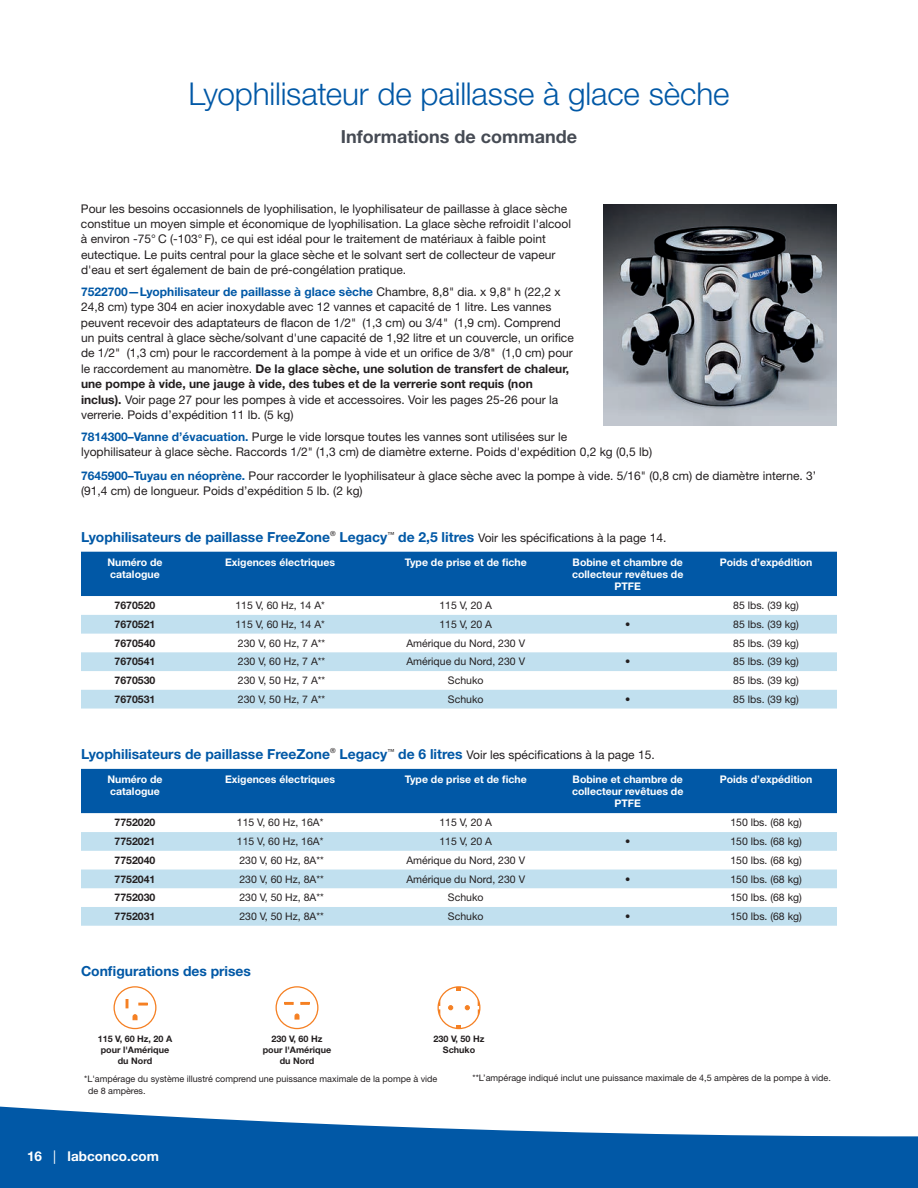
<style>
.page{position:relative;width:918px;height:1188px;background:#fff}
.page>*{position:absolute;margin:0;border:0;box-sizing:border-box;transform-origin:0 0}
.t1{font:300 31.5px "Helvetica Neue LT Std";letter-spacing:-.005em;color:#0158a6}
.t2{font:700 18px "Helvetica Neue LT Std";color:#464b54}
.t3{font:700 13.8px "Helvetica Neue LT Std";color:#0158a6}
.t4{font:700 13.5px "Helvetica Neue LT Std";color:#fff}
.t5{font:12px/15.3px "Helvetica Neue LT Std";color:#231f20}
.t6{font:10.5px "Helvetica Neue LT Std";color:#231f20}
.t7{font:700 10.5px/12px "Helvetica Neue LT Std";color:#fff}
.t8{font:700 10.5px "Helvetica Neue LT Std";color:#231f20}
.t9{font:9px/11.2px "Helvetica Neue LT Std";color:#231f20}
.t10{font:700 9px/10.8px "Helvetica Neue LT Std";color:#231f20;text-align:center}
.s1{font-weight:700;color:#0158a6}
.s2{font-weight:700}
.s3{font-weight:400;font-size:12px;color:#231f20}
.s4{color:#fff}
.s5{font-weight:400}
</style>
<div class="page">
<img style="left:603px;top:204px;width:234px;height:222px">
<div style="left:81px;top:552px;width:756px;height:44px;background:#0158a6"></div>
<svg style="left:81px;top:615px;width:756px;height:94px;fill:#c1e0ef"></svg>
<div style="left:81px;top:769px;width:756px;height:44px;background:#0158a6"></div>
<svg style="left:81px;top:813px;width:756px;height:1px"></svg>
<svg style="left:81px;top:832px;width:756px;height:94px;fill:#c1e0ef"></svg>
<div style="left:114px;top:986px;width:42px;height:43px;border:1px solid #f58023;border-radius:50%"></div>
<svg style="left:126px;top:999px;width:2px;height:9px"></svg>
<svg style="left:133px;top:1014px;width:4px;height:6px"></svg>
<svg style="left:139px;top:1003px;width:8px;height:2px"></svg>
<svg style="left:437px;top:986px;width:44px;height:44px"></svg>
<svg style="left:295px;top:1014px;width:4px;height:5px"></svg>
<div style="left:276px;top:986px;width:42px;height:43px;border:1px solid #f58023;border-radius:50%"></div>
<svg style="left:301px;top:1002px;width:8px;height:3px"></svg>
<svg style="left:285px;top:1002px;width:8px;height:3px"></svg>
<svg style="left:0;top:1106px;width:918px;height:82px;fill:#0158a6"></svg>
<h1 class="t1" style="left:188px;top:75px;width:543px">Lyophilisateur de paillasse à glace sèche</h1>
<h2 class="t2" style="left:341px;top:126px;width:238px">Informations de commande</h2>
<p class="t5" style="left:81px;top:200px;width:492px">Pour les besoins occasionnels de lyophilisation, le lyophilisateur de paillasse à glace sèche constitue un moyen simple et économique de lyophilisation. La glace sèche refroidit l'alcool à environ -75° C (-103° F), ce qui est idéal pour le traitement de matériaux à faible point eutectique. Le puits central pour la glace sèche et le solvant sert de collecteur de vapeur d'eau et sert également de bain de pré-congélation pratique.</p>
<p class="t5" style="left:81px;top:284px;width:494px"><span class="s1">7522700—Lyophilisateur de paillasse à glace sèche</span> Chambre, 8,8" dia. x 9,8" h (22,2 x 24,8 cm) type 304 en acier inoxydable avec 12 vannes et capacité de 1 litre. Les vannes peuvent recevoir des adaptateurs de flacon de 1/2" (1,3 cm) ou 3/4" (1,9 cm). Comprend un puits central à glace sèche/solvant d'une capacité de 1,92 litre et un couvercle, un orifice de 1/2" (1,3 cm) pour le raccordement à la pompe à vide et un orifice de 3/8" (1,0 cm) pour le raccordement au manomètre. <span class="s2">De la glace sèche, une solution de transfert de chaleur, une pompe à vide, une jauge à vide, des tubes et de la verrerie sont requis (non inclus).</span> Voir page 27 pour les pompes à vide et accessoires. Voir les pages 25-26 pour la verrerie. Poids d’expédition 11 lb. (5 kg)</p>
<p class="t5" style="left:81px;top:429px;width:573px"><span class="s1">7814300–Vanne d’évacuation.</span> Purge le vide lorsque toutes les vannes sont utilisées sur le<br>lyophilisateur à glace sèche. Raccords 1/2" (1,3 cm) de diamètre externe. Poids d'expédition 0,2 kg (0,5 lb)</p>
<p class="t5" style="left:81px;top:468px;width:737px"><span class="s1">7645900–Tuyau en néoprène.</span> Pour raccorder le lyophilisateur à glace sèche avec la pompe à vide. 5/16" (0,8 cm) de diamètre interne. 3’ (91,4 cm) de longueur. Poids d’expédition 5 lb. (2 kg)</p>
<p class="t3" style="left:81px;top:528px;width:587px">Lyophilisateurs de paillasse FreeZone<sup>®</sup> Legacy<sup>™</sup> de 2,5 litres <span class="s3">Voir les spécifications à la page 14.</span></p>
<p class="t7" style="left:107px;top:556px;width:57px">Numéro de catalogue</p>
<p class="t7" style="left:225px;top:556px;width:112px">Exigences électriques</p>
<p class="t7" style="left:405px;top:556px;width:124px">Type de prise et de fiche</p>
<p class="t7" style="left:572px;top:556px;width:113px;text-align:center">Bobine et chambre de collecteur revêtues de<br>PTFE</p>
<p class="t7" style="left:720px;top:556px;width:94px">Poids d’expédition</p>
<p class="t8" style="left:115px;top:599px;width:42px">7670520</p>
<p class="t6" style="left:235px;top:599px;width:91px">115 V, 60 Hz, 14 A*</p>
<p class="t6" style="left:439px;top:599px;width:54px">115 V, 20 A</p>
<p class="t6" style="left:733px;top:599px;width:67px">85 lbs. (39 kg)</p>
<p class="t8" style="left:115px;top:618px;width:42px">7670521</p>
<p class="t6" style="left:235px;top:618px;width:91px">115 V, 60 Hz, 14 A*</p>
<p class="t6" style="left:439px;top:618px;width:54px">115 V, 20 A</p>
<p class="t6" style="left:625px;top:618px;width:7px">•</p>
<p class="t6" style="left:733px;top:618px;width:67px">85 lbs. (39 kg)</p>
<p class="t8" style="left:115px;top:637px;width:42px">7670540</p>
<p class="t6" style="left:238px;top:637px;width:89px">230 V, 60 Hz, 7 A**</p>
<p class="t6" style="left:406px;top:637px;width:120px">Amérique du Nord, 230 V</p>
<p class="t6" style="left:733px;top:637px;width:67px">85 lbs. (39 kg)</p>
<p class="t8" style="left:115px;top:655px;width:42px">7670541</p>
<p class="t6" style="left:238px;top:655px;width:89px">230 V, 60 Hz, 7 A**</p>
<p class="t6" style="left:406px;top:655px;width:120px">Amérique du Nord, 230 V</p>
<p class="t6" style="left:625px;top:655px;width:7px">•</p>
<p class="t6" style="left:733px;top:655px;width:67px">85 lbs. (39 kg)</p>
<p class="t8" style="left:115px;top:674px;width:42px">7670530</p>
<p class="t6" style="left:238px;top:674px;width:89px">230 V, 50 Hz, 7 A**</p>
<p class="t6" style="left:448px;top:674px;width:37px">Schuko</p>
<p class="t6" style="left:733px;top:674px;width:67px">85 lbs. (39 kg)</p>
<p class="t8" style="left:115px;top:693px;width:42px">7670531</p>
<p class="t6" style="left:238px;top:693px;width:89px">230 V, 50 Hz, 7 A**</p>
<p class="t6" style="left:448px;top:693px;width:37px">Schuko</p>
<p class="t6" style="left:625px;top:693px;width:7px">•</p>
<p class="t6" style="left:733px;top:693px;width:67px">85 lbs. (39 kg)</p>
<p class="t3" style="left:81px;top:745px;width:575px">Lyophilisateurs de paillasse FreeZone<sup>®</sup> Legacy<sup>™</sup> de 6 litres <span class="s3">Voir les spécifications à la page 15.</span></p>
<p class="t7" style="left:107px;top:773px;width:57px">Numéro de catalogue</p>
<p class="t7" style="left:225px;top:773px;width:112px">Exigences électriques</p>
<p class="t7" style="left:405px;top:773px;width:124px">Type de prise et de fiche</p>
<p class="t7" style="left:572px;top:773px;width:113px;text-align:center">Bobine et chambre de collecteur revêtues de<br>PTFE</p>
<p class="t7" style="left:720px;top:773px;width:94px">Poids d’expédition</p>
<p class="t8" style="left:115px;top:816px;width:42px">7752020</p>
<p class="t6" style="left:237px;top:816px;width:88px">115 V, 60 Hz, 16A*</p>
<p class="t6" style="left:439px;top:816px;width:54px">115 V, 20 A</p>
<p class="t6" style="left:730px;top:816px;width:73px">150 lbs. (68 kg)</p>
<p class="t8" style="left:115px;top:835px;width:42px">7752021</p>
<p class="t6" style="left:237px;top:835px;width:88px">115 V, 60 Hz, 16A*</p>
<p class="t6" style="left:439px;top:835px;width:54px">115 V, 20 A</p>
<p class="t6" style="left:625px;top:835px;width:7px">•</p>
<p class="t6" style="left:730px;top:835px;width:73px">150 lbs. (68 kg)</p>
<p class="t8" style="left:115px;top:854px;width:42px">7752040</p>
<p class="t6" style="left:239px;top:854px;width:86px">230 V, 60 Hz, 8A**</p>
<p class="t6" style="left:406px;top:854px;width:120px">Amérique du Nord, 230 V</p>
<p class="t6" style="left:730px;top:854px;width:73px">150 lbs. (68 kg)</p>
<p class="t8" style="left:115px;top:872px;width:42px">7752041</p>
<p class="t6" style="left:239px;top:873px;width:86px">230 V, 60 Hz, 8A**</p>
<p class="t6" style="left:406px;top:873px;width:120px">Amérique du Nord, 230 V</p>
<p class="t6" style="left:625px;top:873px;width:7px">•</p>
<p class="t6" style="left:730px;top:873px;width:73px">150 lbs. (68 kg)</p>
<p class="t8" style="left:115px;top:891px;width:42px">7752030</p>
<p class="t6" style="left:239px;top:891px;width:86px">230 V, 50 Hz, 8A**</p>
<p class="t6" style="left:448px;top:891px;width:37px">Schuko</p>
<p class="t6" style="left:730px;top:891px;width:73px">150 lbs. (68 kg)</p>
<p class="t8" style="left:115px;top:910px;width:42px">7752031</p>
<p class="t6" style="left:239px;top:910px;width:86px">230 V, 50 Hz, 8A**</p>
<p class="t6" style="left:448px;top:910px;width:37px">Schuko</p>
<p class="t6" style="left:625px;top:910px;width:7px">•</p>
<p class="t6" style="left:730px;top:910px;width:73px">150 lbs. (68 kg)</p>
<p class="t3" style="left:81px;top:962px;width:172px">Configurations des prises</p>
<p class="t10" style="left:98px;top:1033px;width:76px">115 V, 60 Hz, 20 A pour l'Amérique du Nord</p>
<p class="t10" style="left:434px;top:1033px;width:52px">230 V, 50 Hz<br>Schuko</p>
<p class="t10" style="left:263px;top:1033px;width:70px">230 V, 60 Hz pour l'Amérique du Nord</p>
<p class="t9" style="left:88px;top:1073px;width:351px;text-indent:-7px"><span class="s4">*</span>*L'ampérage du système illustré comprend une puissance maximale de la pompe à vide de 8 ampères.</p>
<p class="t9" style="left:473px;top:1072px;width:360px">**L’ampérage indiqué inclut une puissance maximale de 4,5 ampères de la pompe à vide.</p>
<p class="t4" style="left:27px;top:1148px;width:133px">16 <span class="s5">|</span> labconco.com</p>
</div>
